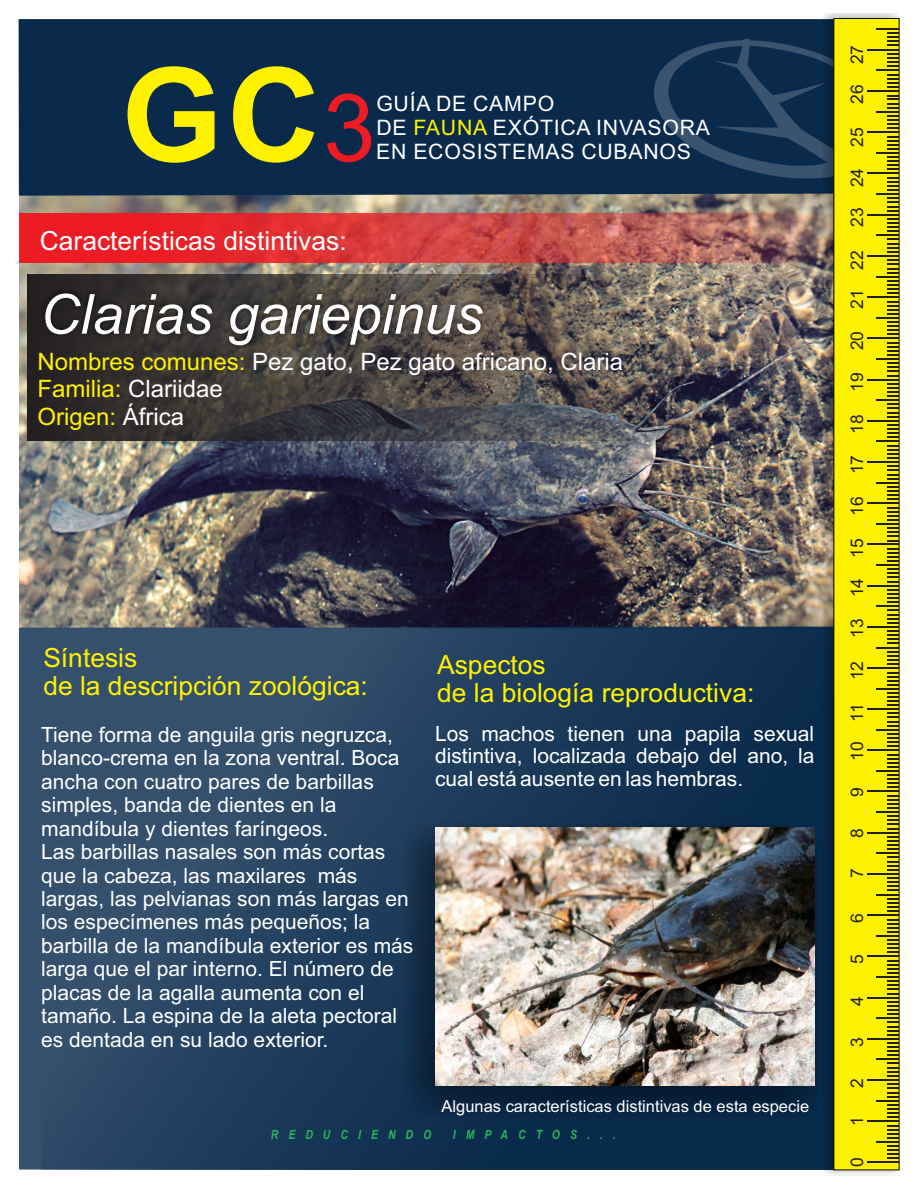
<style>
.page{position:relative;width:918px;height:1188px;background:#fff}
.page>*{position:absolute;margin:0;border:0;box-sizing:border-box;transform-origin:0 0}
.t1{font:700 130.05px "Arial";color:#fff200}
.t2{font:94.2px "Arial";color:#ed1c24}
.t3{font:italic 55.35px "Arial";color:#fff}
.t4{font:26.4px/27.9px "Arial";color:#fff200}
.t5{font:26.4px "Arial";color:#fff}
.t6{font:24px/27.9px "Arial";color:#fff}
.t7{font:21.3px/23.9px "Arial";letter-spacing:.035em;color:#fff}
.t8{font:21px/23.4px "Arial";color:#fff;text-align:justify}
.t9{font:17.4px "Arial";color:#231f20}
.t10{font:16.5px "Arial";color:#fff}
.t11{font:italic 700 12.75px "Arial Narrow";letter-spacing:.79em;color:#29b457}
.s1{color:#fff200}
</style>
<div class="page">
<img style="left:19px;top:196px;width:803px;height:432px">
<svg style="left:27px;top:274px;width:664px;height:166px;background:#4c4745"></svg>
<div style="left:41px;top:290px;width:446px;height:59px;background:#231f20;opacity:.49"></div>
<img style="left:19px;top:213px;width:803px;height:50px">
<div style="left:19px;top:19px;width:803px;height:177px;background:#092a4b"></div>
<svg style="left:654px;top:39px;width:168px;height:139px;background:#163554"></svg>
<div style="left:19px;top:629px;width:22px;height:540px;background:#34506d"></div>
<img style="left:41px;top:627px;width:781px;height:543px">
<div style="left:822px;top:13px;width:76px;height:1162px;background:#231f20;opacity:.27"></div>
<div style="left:833px;top:18px;width:67px;height:1152px;background:#fff200;border:1px solid #000"></div>
<hr style="left:867px;top:49px;width:32px;height:1px;background:#231f20">
<svg style="left:877px;top:54px;width:22px;height:34px"></svg>
<hr style="left:867px;top:90px;width:32px;height:2px;background:#231f20">
<svg style="left:877px;top:95px;width:22px;height:34px"></svg>
<hr style="left:867px;top:132px;width:32px;height:1px;background:#231f20">
<svg style="left:887px;top:136px;width:12px;height:13px"></svg>
<hr style="left:877px;top:152px;width:22px;height:2px;background:#231f20">
<svg style="left:887px;top:156px;width:12px;height:14px"></svg>
<hr style="left:867px;top:173px;width:32px;height:1px;background:#231f20">
<svg style="left:877px;top:177px;width:22px;height:34px"></svg>
<hr style="left:867px;top:214px;width:32px;height:1px;background:#231f20">
<svg style="left:877px;top:219px;width:22px;height:34px"></svg>
<hr style="left:867px;top:255px;width:32px;height:2px;background:#231f20">
<svg style="left:877px;top:260px;width:22px;height:34px"></svg>
<hr style="left:867px;top:297px;width:32px;height:1px;background:#231f20">
<svg style="left:877px;top:301px;width:22px;height:34px"></svg>
<hr style="left:867px;top:338px;width:32px;height:1px;background:#231f20">
<svg style="left:887px;top:342px;width:12px;height:14px"></svg>
<hr style="left:877px;top:358px;width:22px;height:2px;background:#231f20">
<svg style="left:887px;top:363px;width:12px;height:13px"></svg>
<hr style="left:867px;top:379px;width:32px;height:1px;background:#231f20">
<svg style="left:877px;top:383px;width:22px;height:34px"></svg>
<hr style="left:867px;top:420px;width:32px;height:1px;background:#231f20">
<svg style="left:877px;top:425px;width:22px;height:34px"></svg>
<hr style="left:867px;top:461px;width:32px;height:2px;background:#231f20">
<svg style="left:877px;top:466px;width:22px;height:34px"></svg>
<hr style="left:867px;top:503px;width:32px;height:1px;background:#231f20">
<svg style="left:887px;top:507px;width:12px;height:13px"></svg>
<hr style="left:877px;top:523px;width:22px;height:2px;background:#231f20">
<svg style="left:887px;top:527px;width:12px;height:14px"></svg>
<hr style="left:867px;top:544px;width:32px;height:1px;background:#231f20">
<svg style="left:887px;top:548px;width:12px;height:14px"></svg>
<hr style="left:877px;top:564px;width:22px;height:2px;background:#231f20">
<svg style="left:887px;top:569px;width:12px;height:13px"></svg>
<hr style="left:867px;top:585px;width:32px;height:1px;background:#231f20">
<svg style="left:877px;top:590px;width:22px;height:34px"></svg>
<hr style="left:867px;top:626px;width:32px;height:2px;background:#231f20">
<svg style="left:877px;top:631px;width:22px;height:34px"></svg>
<hr style="left:867px;top:667px;width:32px;height:2px;background:#231f20">
<svg style="left:877px;top:672px;width:22px;height:34px"></svg>
<hr style="left:867px;top:709px;width:32px;height:1px;background:#231f20">
<svg style="left:877px;top:713px;width:22px;height:34px"></svg>
<hr style="left:867px;top:750px;width:32px;height:1px;background:#231f20">
<svg style="left:887px;top:754px;width:12px;height:13px"></svg>
<hr style="left:877px;top:770px;width:22px;height:2px;background:#231f20">
<svg style="left:887px;top:774px;width:12px;height:14px"></svg>
<hr style="left:867px;top:791px;width:32px;height:1px;background:#231f20">
<svg style="left:887px;top:795px;width:12px;height:14px"></svg>
<hr style="left:877px;top:811px;width:22px;height:2px;background:#231f20">
<svg style="left:887px;top:816px;width:12px;height:13px"></svg>
<hr style="left:867px;top:832px;width:32px;height:1px;background:#231f20">
<svg style="left:877px;top:837px;width:22px;height:34px"></svg>
<hr style="left:867px;top:873px;width:32px;height:2px;background:#231f20">
<svg style="left:877px;top:878px;width:22px;height:34px"></svg>
<hr style="left:867px;top:914px;width:32px;height:2px;background:#231f20">
<svg style="left:877px;top:919px;width:22px;height:34px"></svg>
<hr style="left:867px;top:956px;width:32px;height:1px;background:#231f20">
<svg style="left:887px;top:960px;width:12px;height:13px"></svg>
<hr style="left:877px;top:976px;width:22px;height:2px;background:#231f20">
<svg style="left:887px;top:980px;width:12px;height:14px"></svg>
<hr style="left:867px;top:997px;width:32px;height:1px;background:#231f20">
<svg style="left:877px;top:1001px;width:22px;height:34px"></svg>
<hr style="left:867px;top:1038px;width:32px;height:1px;background:#231f20">
<svg style="left:877px;top:1043px;width:22px;height:34px"></svg>
<hr style="left:867px;top:1079px;width:32px;height:2px;background:#231f20">
<svg style="left:877px;top:1084px;width:22px;height:34px"></svg>
<hr style="left:867px;top:1121px;width:32px;height:1px;background:#231f20">
<svg style="left:877px;top:1125px;width:22px;height:34px"></svg>
<hr style="left:867px;top:1162px;width:32px;height:1px;background:#231f20">
<svg style="left:887px;top:32px;width:12px;height:14px"></svg>
<hr style="left:877px;top:28px;width:22px;height:2px;background:#231f20">
<div style="left:403px;top:823px;width:417px;height:296px;background:#231f20;opacity:.49"></div>
<img style="left:435px;top:827px;width:379px;height:258px">
<h1 class="t1" style="left:121px;top:66px;width:201px">GC</h1>
<h2 class="t2" style="left:323px;top:93px;width:54px">3</h2>
<p class="t7" style="left:376px;top:94px;width:335px">GUÍA DE CAMPO<br>DE <span class="s1">FAUNA</span> EXÓTICA INVASORA</p>
<p class="t7" style="left:376px;top:141px;width:316px">EN ECOSISTEMAS CUBANOS</p>
<p class="t5" style="left:40px;top:230px;width:308px">Características distintivas:</p>
<h3 class="t3" style="left:40px;top:293px;width:444px">Clarias gariepinus</h3>
<p class="t6" style="left:38px;top:349px;width:587px"><span class="s1">Nombres comunes:</span> Pez gato, Pez gato africano, Claria<br><span class="s1">Familia:</span> Clariidae<br><span class="s1">Origen:</span> África</p>
<p class="t4" style="left:43px;top:646px;width:326px">Síntesis<br>de la descripción zoológica:</p>
<p class="t8" style="left:41px;top:725px;width:374px;text-align:left">Tiene forma de anguila gris negruzca, blanco-crema en la zona ventral. Boca ancha con cuatro pares de barbillas simples, banda de dientes en la mandíbula y dientes faríngeos.<br>Las barbillas nasales son más cortas que la cabeza, las maxilares más largas, las pelvianas son más largas en los especímenes más pequeños; la barbilla de la mandíbula exterior es más larga que el par interno. El número de placas de la agalla aumenta con el tamaño. La espina de la aleta pectoral es dentada en su lado exterior.</p>
<p class="t4" style="left:437px;top:653px;width:319px">Aspectos<br>de la biología reproductiva:</p>
<p class="t8" style="left:435px;top:724px;width:381px;line-height:22.5px">Los machos tienen una papila sexual distintiva, localizada debajo del ano, la cual está ausente en las hembras.</p>
<p class="t10" style="left:441px;top:1100px;width:369px">Algunas características distintivas de esta especie</p>
<p class="t11" style="left:271px;top:1129px;width:162px">REDUCIENDO</p>
<p class="t11" style="left:453px;top:1129px;width:164px">IMPACTOS...</p>
<p class="t9" style="left:851px;top:64px;width:21px;rotate:-90deg">27</p>
<p class="t9" style="left:851px;top:104px;width:21px;rotate:-90deg">26</p>
<p class="t9" style="left:851px;top:147px;width:21px;rotate:-90deg">25</p>
<p class="t9" style="left:851px;top:187px;width:21px;rotate:-90deg">24</p>
<p class="t9" style="left:851px;top:227px;width:21px;rotate:-90deg">23</p>
<p class="t9" style="left:851px;top:270px;width:21px;rotate:-90deg">22</p>
<p class="t9" style="left:851px;top:309px;width:21px;rotate:-90deg">21</p>
<p class="t9" style="left:851px;top:350px;width:21px;rotate:-90deg">20</p>
<p class="t9" style="left:851px;top:392px;width:21px;rotate:-90deg">19</p>
<p class="t9" style="left:851px;top:434px;width:21px;rotate:-90deg">18</p>
<p class="t9" style="left:851px;top:474px;width:21px;rotate:-90deg">17</p>
<p class="t9" style="left:851px;top:516px;width:21px;rotate:-90deg">16</p>
<p class="t9" style="left:851px;top:558px;width:21px;rotate:-90deg">15</p>
<p class="t9" style="left:851px;top:597px;width:21px;rotate:-90deg">14</p>
<p class="t9" style="left:851px;top:638px;width:21px;rotate:-90deg">13</p>
<p class="t9" style="left:851px;top:680px;width:21px;rotate:-90deg">12</p>
<p class="t9" style="left:851px;top:722px;width:20px;rotate:-90deg">11</p>
<p class="t9" style="left:851px;top:761px;width:21px;rotate:-90deg">10</p>
<p class="t9" style="left:851px;top:797px;width:11px;rotate:-90deg">9</p>
<p class="t9" style="left:851px;top:838px;width:11px;rotate:-90deg">8</p>
<p class="t9" style="left:851px;top:878px;width:11px;rotate:-90deg">7</p>
<p class="t9" style="left:851px;top:923px;width:11px;rotate:-90deg">6</p>
<p class="t9" style="left:851px;top:964px;width:11px;rotate:-90deg">5</p>
<p class="t9" style="left:851px;top:1006px;width:11px;rotate:-90deg">4</p>
<p class="t9" style="left:851px;top:1047px;width:11px;rotate:-90deg">3</p>
<p class="t9" style="left:851px;top:1088px;width:11px;rotate:-90deg">2</p>
<p class="t9" style="left:851px;top:1126px;width:11px;rotate:-90deg">1</p>
<p class="t9" style="left:851px;top:1167px;width:11px;rotate:-90deg">0</p>
</div>
